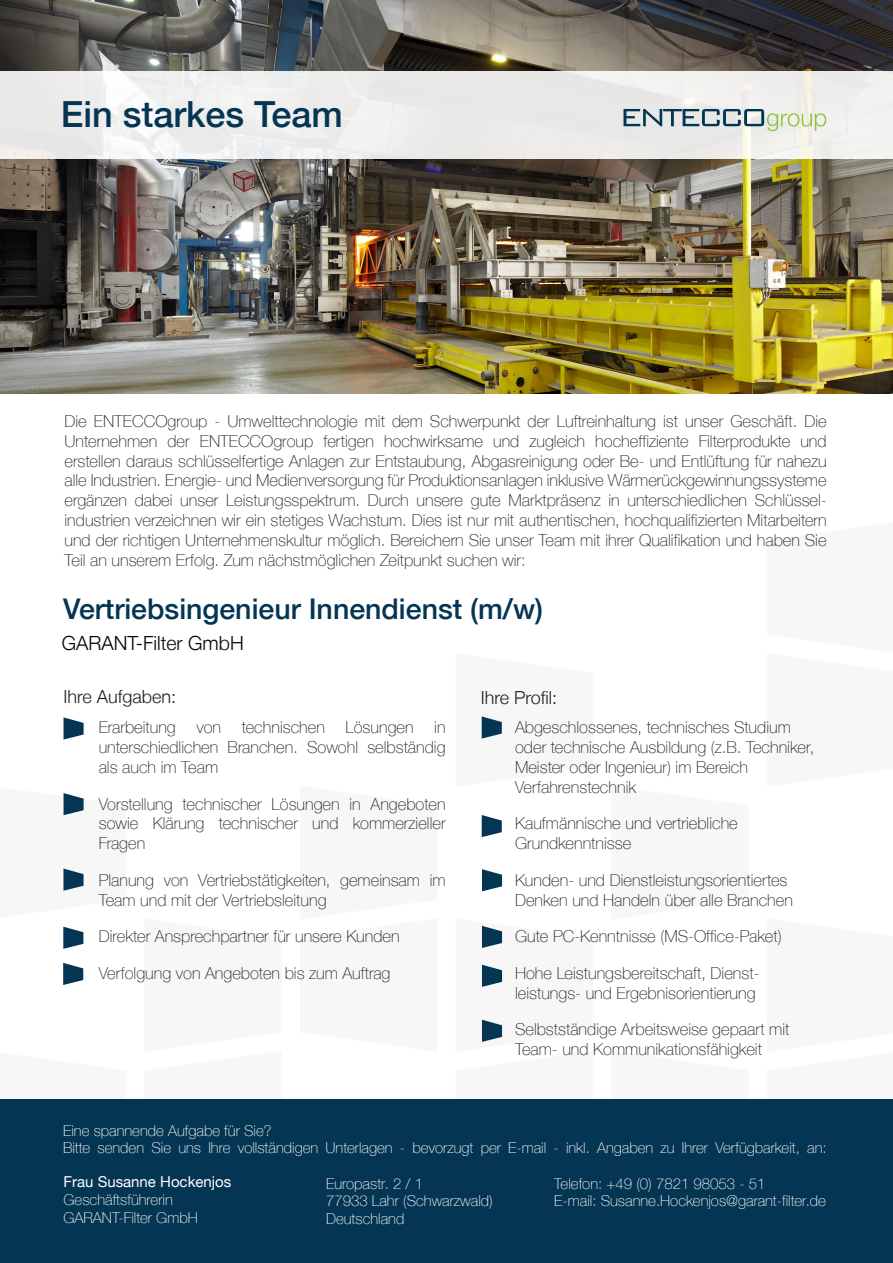
<style>
.page{position:relative;width:893px;height:1263px;background:#fff}
.page>*{position:absolute;margin:0;border:0;box-sizing:border-box;transform-origin:0 0}
.t1{font:500 36px "Helvetica Neue";color:#043553}
.t2{font:500 28.5px "Helvetica Neue LT";color:#043553}
.t3{font:300 19.5px "Helvetica Neue LT";color:#040503}
.t4{font:300 18px "Helvetica Neue LT";color:#231f20}
.t5{font:100 16.5px/19.8px "Helvetica Neue";color:#231f20}
.t6{font:100 15px/16.5px "Helvetica Neue";color:#fff}
.t7{font:15px "Helvetica Neue";color:#fff}
</style>
<div class="page">
<svg style="left:611px;top:1099px;width:138px;height:1px"></svg>
<svg style="left:0;top:1099px;width:126px;height:1px"></svg>
<div style="left:0;top:1100px;width:893px;height:163px;background:#043553"></div>
<img style="left:0;top:0;width:893px;height:393px">
<svg style="left:64px;top:717px;width:20px;height:22px"></svg>
<svg style="left:63px;top:793px;width:21px;height:98px"></svg>
<svg style="left:481px;top:716px;width:21px;height:23px"></svg>
<svg style="left:482px;top:815px;width:20px;height:22px"></svg>
<svg style="left:482px;top:869px;width:20px;height:22px"></svg>
<svg style="left:63px;top:927px;width:20px;height:22px"></svg>
<svg style="left:63px;top:963px;width:20px;height:22px"></svg>
<svg style="left:455px;top:925px;width:138px;height:175px"></svg>
<div style="left:0;top:72px;width:893px;height:87px;background:#edeceb"></div>
<svg style="left:623px;top:109px;width:203px;height:22px"></svg>
<h1 class="t1" style="left:61px;top:85px;width:284px">Ein starkes Team</h1>
<p class="t5" style="left:64px;top:410px;width:764px;text-align:justify">Die ENTECCOgroup - Umwelttechnologie mit dem Schwerpunkt der Luftreinhaltung ist unser Geschäft. Die Unternehmen der ENTECCOgroup fertigen hochwirksame und zugleich hocheffiziente Filterprodukte und erstellen daraus schlüsselfertige Anlagen zur Entstaubung, Abgasreinigung oder Be- und Entlüftung für nahezu alle Industrien. Energie- und Medienversorgung für Produktionsanlagen inklusive Wärmerückgewinnungssysteme ergänzen dabei unser Leistungsspektrum. Durch unsere gute Marktpräsenz in unterschiedlichen Schlüssel&shy;industrien verzeichnen wir ein stetiges Wachstum. Dies ist nur mit authentischen, hochqualifizierten Mitarbeitern und der richtigen Unternehmenskultur möglich. Bereichern Sie unser Team mit ihrer Qualifikation und haben Sie Teil an unserem Erfolg. Zum nächstmöglichen Zeitpunkt suchen wir:</p>
<h2 class="t2" style="left:63px;top:592px;width:481px">Vertriebsingenieur Innendienst (m/w)</h2>
<p class="t3" style="left:62px;top:631px;width:184px">GARANT-Filter GmbH</p>
<p class="t4" style="left:63px;top:686px;width:114px">Ihre Aufgaben:</p>
<p class="t4" style="left:481px;top:686px;width:78px">Ihre Profil:</p>
<p class="t5" style="left:99px;top:717px;width:348px;text-align:justify">Erarbeitung von technischen Lösungen in unterschiedlichen Branchen. Sowohl selbständig als auch im Team</p>
<p class="t5" style="left:99px;top:793px;width:348px;text-align:justify">Vorstellung technischer Lösungen in Angeboten sowie Klärung technischer und kommerzieller Fragen</p>
<p class="t5" style="left:99px;top:869px;width:348px">Planung von Vertriebstätigkeiten, gemeinsam im<br>Team und mit der Vertriebsleitung</p>
<p class="t5" style="left:99px;top:926px;width:302px">Direkter Ansprechpartner für unsere Kunden</p>
<p class="t5" style="left:99px;top:962px;width:293px">Verfolgung von Angeboten bis zum Auftrag</p>
<p class="t5" style="left:515px;top:717px;width:301px">Abgeschlossenes, technisches Studium oder technische Ausbildung (z.B. Techniker, Meister oder Ingenieur) im Bereich Verfahrenstechnik</p>
<p class="t5" style="left:515px;top:813px;width:224px">Kaufmännische und vertriebliche<br>Grundkenntnisse</p>
<p class="t5" style="left:515px;top:869px;width:279px">Kunden- und Dienstleistungsorientiertes<br>Denken und Handeln über alle Branchen</p>
<p class="t5" style="left:515px;top:926px;width:268px">Gute PC-Kenntnisse (MS-Office-Paket)</p>
<p class="t5" style="left:515px;top:962px;width:246px">Hohe Leistungsbereitschaft, Dienst&shy;leistungs- und Ergebnisorientierung</p>
<p class="t5" style="left:515px;top:1019px;width:276px">Selbstständige Arbeitsweise gepaart mit<br>Team- und Kommunikationsfähigkeit</p>
<p class="t6" style="left:63px;top:1122px;width:765px">Eine spannende Aufgabe für Sie?<br>Bitte senden Sie uns Ihre vollständigen Unterlagen - bevorzugt per E-mail - inkl. Angaben zu Ihrer Verfügbarkeit, an:</p>
<p class="t7" style="left:64px;top:1170px;width:169px">Frau Susanne Hockenjos</p>
<p class="t6" style="left:64px;top:1189px;width:136px;line-height:18px">Geschäftsführerin<br>GARANT-Filter GmbH</p>
<p class="t6" style="left:326px;top:1175px;width:168px">Europastr. 2 / 1<br>77933 Lahr (Schwarzwald)</p>
<p class="t6" style="left:326px;top:1209px;width:80px">Deutschland</p>
<p class="t6" style="left:554px;top:1175px;width:273px">Telefon: +49 (0) 7821 98053 - 51<br>E-mail: Susanne.Hockenjos@garant-filter.de</p>
</div>
